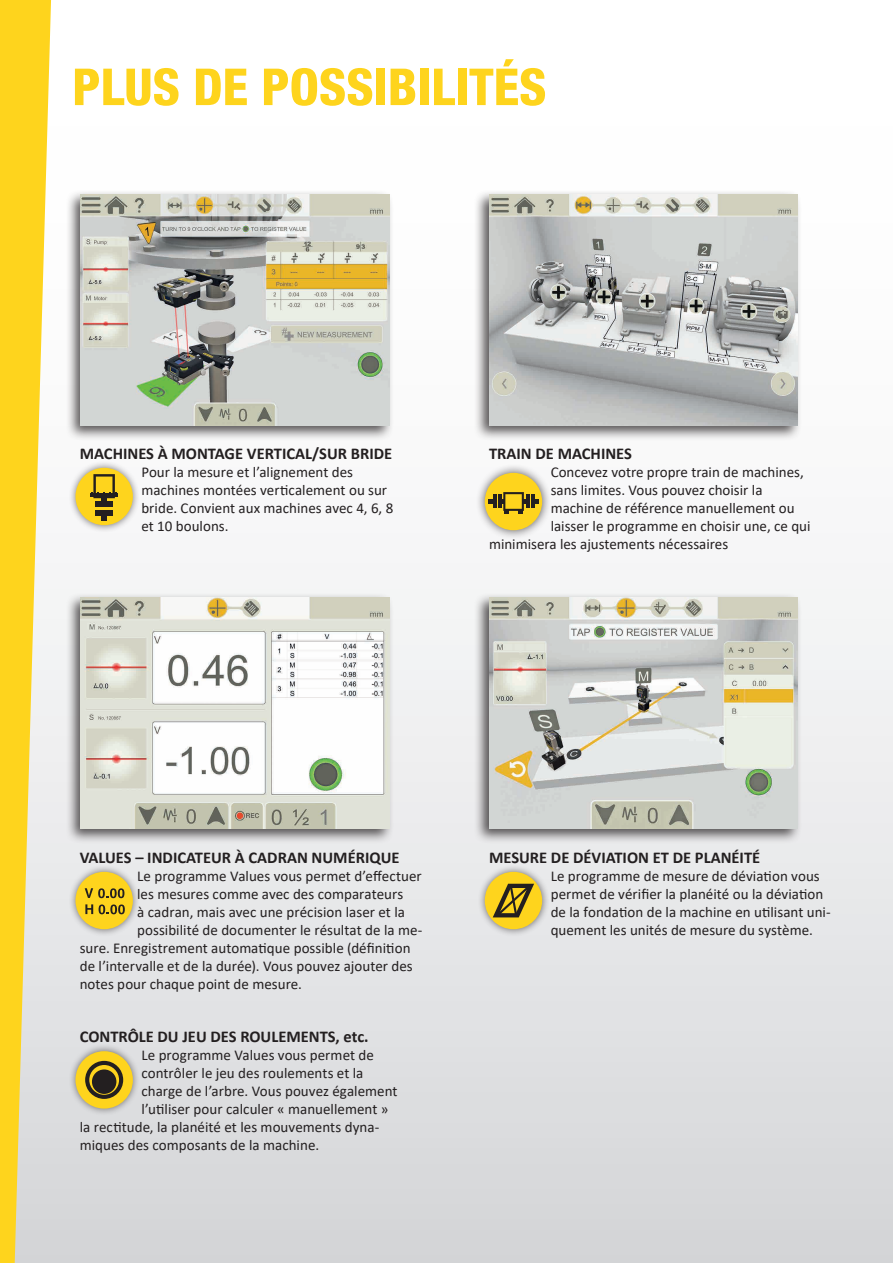
<style>
.page{position:relative;width:893px;height:1263px;background:#fff}
.page>*{position:absolute;margin:0;border:0;box-sizing:border-box;transform-origin:0 0}
.t1{font:800 condensed 51px "Helvetica Neue";color:#fed41d}
.BRÖDTEXT{font:700 16.5px "Calibri";color:#231f20}
.BRÖDTEXT-2{font:15px/18px "Calibri";color:#231f20}
</style>
<div class="page">
<div style="left:0;top:0;width:893px;height:1263px;background:linear-gradient(to bottom,#fff,#d9dadc)"></div>
<svg style="left:0;top:0;width:51px;height:1263px;background:#f6db65"></svg>
<div style="left:474px;top:190px;width:328px;height:251px;background:#231f20;opacity:.75"></div>
<img style="left:489px;top:195px;width:308px;height:231px">
<div style="left:474px;top:592px;width:328px;height:252px;background:#231f20;opacity:.75"></div>
<img style="left:489px;top:597px;width:308px;height:231px">
<div style="left:68px;top:865px;width:72px;height:71px;background:#231f20;opacity:.6"></div>
<div style="left:75px;top:872px;width:58px;height:57px;background:#fed41d;border-radius:50%"></div>
<svg style="left:85px;top:888px;width:39px;height:10px"></svg>
<svg style="left:85px;top:904px;width:8px;height:10px"></svg>
<svg style="left:99px;top:904px;width:26px;height:10px"></svg>
<div style="left:68px;top:1044px;width:72px;height:72px;background:#231f20;opacity:.6"></div>
<div style="left:75px;top:1051px;width:58px;height:57px;background:#fed41d;border-radius:50%"></div>
<svg style="left:85px;top:1061px;width:38px;height:38px"></svg>
<div style="left:92px;top:1069px;width:24px;height:25px;background:#231f20;border-radius:50%"></div>
<div style="left:478px;top:865px;width:71px;height:71px;background:#231f20;opacity:.6"></div>
<div style="left:485px;top:872px;width:57px;height:57px;background:#fed41d;border-radius:50%"></div>
<svg style="left:493px;top:884px;width:41px;height:33px"></svg>
<div style="left:68px;top:461px;width:72px;height:71px;background:#231f20;opacity:.6"></div>
<div style="left:75px;top:468px;width:58px;height:57px;background:#fed41d;border-radius:50%"></div>
<hr style="left:91px;top:493px;width:27px;height:3px;background:#231f20">
<div style="left:95px;top:501px;width:18px;height:6px;background:#231f20"></div>
<div style="left:95px;top:510px;width:18px;height:6px;background:#231f20"></div>
<svg style="left:101px;top:516px;width:6px;height:5px"></svg>
<svg style="left:91px;top:474px;width:26px;height:27px"></svg>
<div style="left:475px;top:463px;width:77px;height:77px;background:#231f20;opacity:.75"></div>
<div style="left:485px;top:473px;width:57px;height:57px;background:#fed41d;border-radius:50%"></div>
<svg style="left:489px;top:492px;width:49px;height:22px"></svg>
<div style="left:65px;top:592px;width:329px;height:252px;background:#231f20;opacity:.75"></div>
<img style="left:81px;top:597px;width:308px;height:231px">
<div style="left:65px;top:190px;width:329px;height:251px;background:#231f20;opacity:.75"></div>
<img style="left:81px;top:195px;width:308px;height:231px">
<p class="t1" style="left:72px;top:55px;width:476px">PLUS DE POSSIBILITÉS</p>
<p class="BRÖDTEXT" style="left:80px;top:442px;width:314px">MACHINES À MONTAGE VERTICAL/SUR BRIDE</p>
<p class="BRÖDTEXT-2" style="left:141px;top:462px;width:253px">Pour la mesure et l’alignement des machines montées verticalement ou sur bride. Convient aux machines avec 4, 6, 8 et 10 boulons.</p>
<p class="BRÖDTEXT" style="left:489px;top:442px;width:144px">TRAIN DE MACHINES</p>
<p class="BRÖDTEXT-2" style="left:551px;top:462px;width:255px">Concevez votre propre train de machines,</p>
<p class="BRÖDTEXT-2" style="left:551px;top:480px;width:213px">sans limites. Vous pouvez choisir la</p>
<p class="BRÖDTEXT-2" style="left:551px;top:498px;width:246px">machine de référence manuellement ou</p>
<p class="BRÖDTEXT-2" style="left:551px;top:516px;width:261px">laisser le programme en choisir une, ce qui</p>
<p class="BRÖDTEXT-2" style="left:489px;top:534px;width:241px">minimisera les ajustements nécessaires</p>
<p class="BRÖDTEXT" style="left:80px;top:846px;width:321px">VALUES – INDICATEUR À CADRAN NUMÉRIQUE</p>
<p class="BRÖDTEXT-2" style="left:137px;top:866px;width:286px">Le programme Values vous permet d’effectuer</p>
<p class="BRÖDTEXT-2" style="left:137px;top:884px;width:268px">les mesures comme avec des comparateurs</p>
<p class="BRÖDTEXT-2" style="left:137px;top:902px;width:269px">à cadran, mais avec une précision laser et la</p>
<p class="BRÖDTEXT-2" style="left:137px;top:920px;width:287px">possibilité de documenter le résultat de la me-</p>
<p class="BRÖDTEXT-2" style="left:80px;top:938px;width:332px">sure. Enregistrement automatique possible (définition</p>
<p class="BRÖDTEXT-2" style="left:80px;top:956px;width:335px">de l’intervalle et de la durée). Vous pouvez ajouter des</p>
<p class="BRÖDTEXT-2" style="left:80px;top:974px;width:224px">notes pour chaque point de mesure.</p>
<p class="BRÖDTEXT" style="left:80px;top:1025px;width:290px">CONTRÔLE DU JEU DES ROULEMENTS, etc.</p>
<p class="BRÖDTEXT-2" style="left:141px;top:1046px;width:234px">Le programme Values vous permet de</p>
<p class="BRÖDTEXT-2" style="left:141px;top:1064px;width:224px">contrôler le jeu des roulements et la</p>
<p class="BRÖDTEXT-2" style="left:141px;top:1082px;width:258px">charge de l’arbre. Vous pouvez également</p>
<p class="BRÖDTEXT-2" style="left:141px;top:1100px;width:249px">l’utiliser pour calculer « manuellement »</p>
<p class="BRÖDTEXT-2" style="left:80px;top:1118px;width:301px">la rectitude, la planéité et les mouvements dyna-</p>
<p class="BRÖDTEXT-2" style="left:80px;top:1136px;width:241px">miques des composants de la machine.</p>
<p class="BRÖDTEXT" style="left:489px;top:846px;width:273px">MESURE DE DÉVIATION ET DE PLANÉITÉ</p>
<p class="BRÖDTEXT-2" style="left:551px;top:866px;width:282px">Le programme de mesure de déviation vous permet de vérifier la planéité ou la déviation de la fondation de la machine en utilisant uni&shy;quement les unités de mesure du système.</p>
</div>
